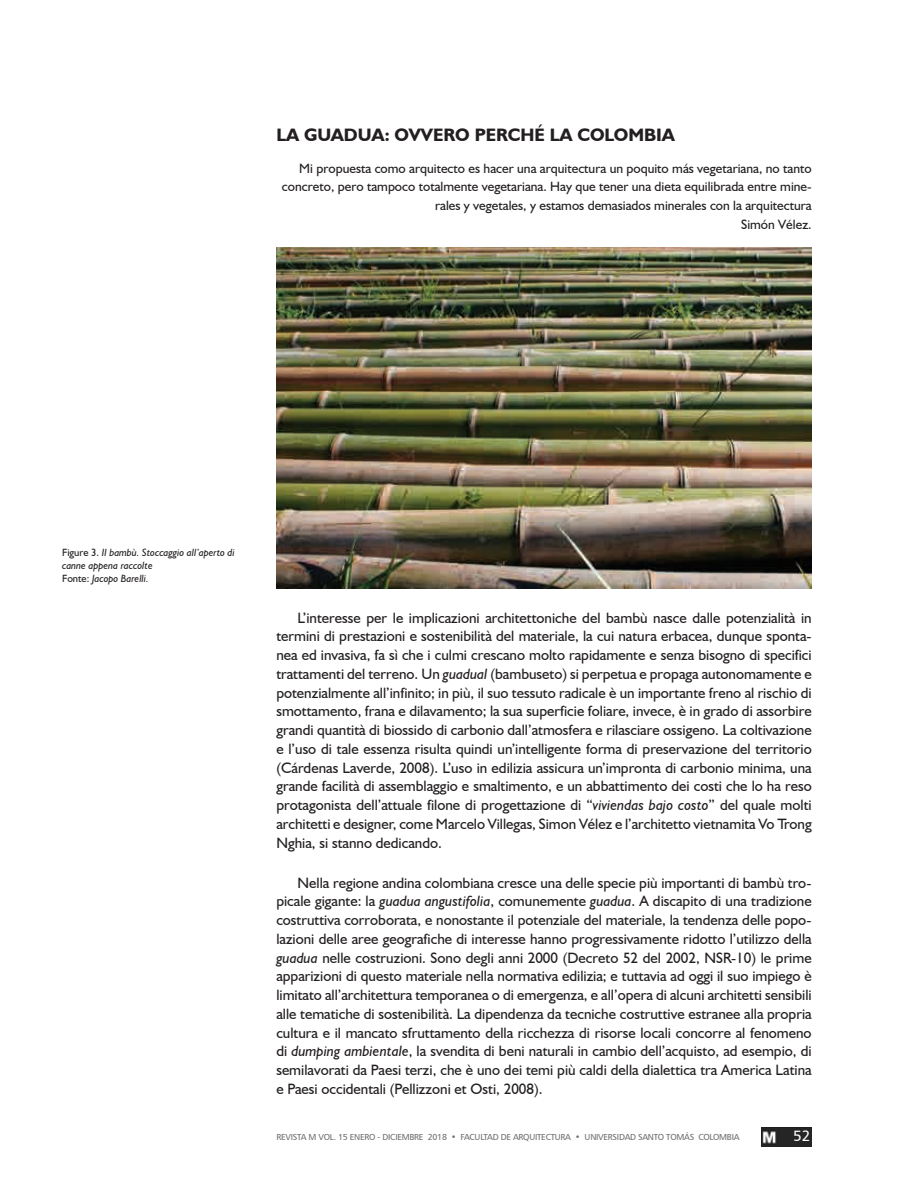
<style>
.page{position:relative;width:918px;height:1188px;background:#fff}
.page>*{position:absolute;margin:0;border:0;box-sizing:border-box;transform-origin:0 0}
.Estilo_T2{font:700 18px "Humanist 521 BT";color:#231f20}
.Estilo_texto_interno{font:15px/18.8px "Humanist 521 BT";color:#231f20;text-align:justify}
.t1{font:15px "Humanist 777 BT Roman B";color:#fff}
.Estilo_de_frase{font:13.5px/18.8px "Humanist 521 BT";color:#231f20;text-align:right}
.Estilo_Fotos_-_Fuent{font:italic 10.5px/12.6px "Humanist 521 BT";color:#231f20}
.t2{font:8.7px "Humanist 777 BT Roman B";letter-spacing:-.03em;color:#6c6d70}
.s1{font-style:normal}
.s2{font-style:italic}
</style>
<div class="page">
<img style="left:276px;top:248px;width:536px;height:341px">
<img style="left:761px;top:1127px;width:51px;height:20px">
<p class="Estilo_T2" style="left:276px;top:124px;width:400px">LA GUADUA: OVVERO PERCHÉ LA COLOMBIA</p>
<p class="Estilo_de_frase" style="left:282px;top:158px;width:531px">Mi propuesta como arquitecto es hacer una arquitectura un poquito más vegetariana, no tanto concreto, pero tampoco totalmente vegetariana. Hay que tener una dieta equilibrada entre mine&shy;rales y vegetales, y estamos demasiados minerales con la arquitectura</p>
<p class="Estilo_de_frase" style="left:741px;top:215px;width:72px">Simón Vélez.</p>
<p class="Estilo_Fotos_-_Fuent" style="left:62px;top:546px;width:174px"><span class="s1">Figure 3.</span> Il bambù. Stoccaggio all’aperto di canne appena raccolte</p>
<p class="Estilo_Fotos_-_Fuent" style="left:62px;top:572px;width:88px"><span class="s1">Fonte:</span> Jacopo Barelli.</p>
<p class="Estilo_texto_interno" style="left:276px;top:608px;width:537px;text-indent:21px">L’interesse per le implicazioni architettoniche del bambù nasce dalle potenzialità in termini di prestazioni e sostenibilità del materiale, la cui natura erbacea, dunque sponta&shy;nea ed invasiva, fa sì che i culmi crescano molto rapidamente e senza bisogno di specifici trattamenti del terreno. Un <span class="s2">guadual</span> (bambuseto) si perpetua e propaga autonomamente e potenzialmente all’infinito; in più, il suo tessuto radicale è un importante freno al rischio di smottamento, frana e dilavamento; la sua superficie foliare, invece, è in grado di assorbire grandi quantità di biossido di carbonio dall’atmosfera e rilasciare ossigeno. La coltivazione e l’uso di tale essenza risulta quindi un’intelligente forma di preservazione del territorio (Cárdenas Laverde, 2008). L’uso in edilizia assicura un’impronta di carbonio minima, una grande facilità di assemblaggio e smaltimento, e un abbattimento dei costi che lo ha reso protagonista dell’attuale filone di progettazione di “<span class="s2">viviendas bajo costo</span>” del quale molti architetti e designer, come Marcelo Villegas, Simon Vélez e l’architetto vietnamita Vo Trong Nghia, si stanno dedicando.</p>
<p class="Estilo_texto_interno" style="left:276px;top:873px;width:537px;text-indent:21px">Nella regione andina colombiana cresce una delle specie più importanti di bambù tro&shy;picale gigante: la <span class="s2">guadua angustifolia</span>, comunemente <span class="s2">guadua</span>. A discapito di una tradizione costruttiva corroborata, e nonostante il potenziale del materiale, la tendenza delle popo&shy;lazioni delle aree geografiche di interesse hanno progressivamente ridotto l’utilizzo della <span class="s2">guadua</span> nelle costruzioni. Sono degli anni 2000 (Decreto 52 del 2002, NSR-10) le prime apparizioni di questo materiale nella normativa edilizia; e tuttavia ad oggi il suo impiego è limitato all’architettura temporanea o di emergenza, e all’opera di alcuni architetti sensibili alle tematiche di sostenibilità. La dipendenza da tecniche costruttive estranee alla propria cultura e il mancato sfruttamento della ricchezza di risorse locali concorre al fenomeno di <span class="s2">dumping ambientale</span>, la svendita di beni naturali in cambio dell’acquisto, ad esempio, di semilavorati da Paesi terzi, che è uno dei temi più caldi della dialettica tra America Latina e Paesi occidentali (Pellizzoni et Osti, 2008).</p>
<p class="t2" style="left:276px;top:1132px;width:465px">REVISTA M VOL. 15 ENERO - DICIEMBRE 2018 • FACULTAD DE ARQUITECTURA • UNIVERSIDAD SANTO TOMÁS COLOMBIA</p>
<p class="t1" style="left:793px;top:1126px;width:19px">52</p>
</div>
